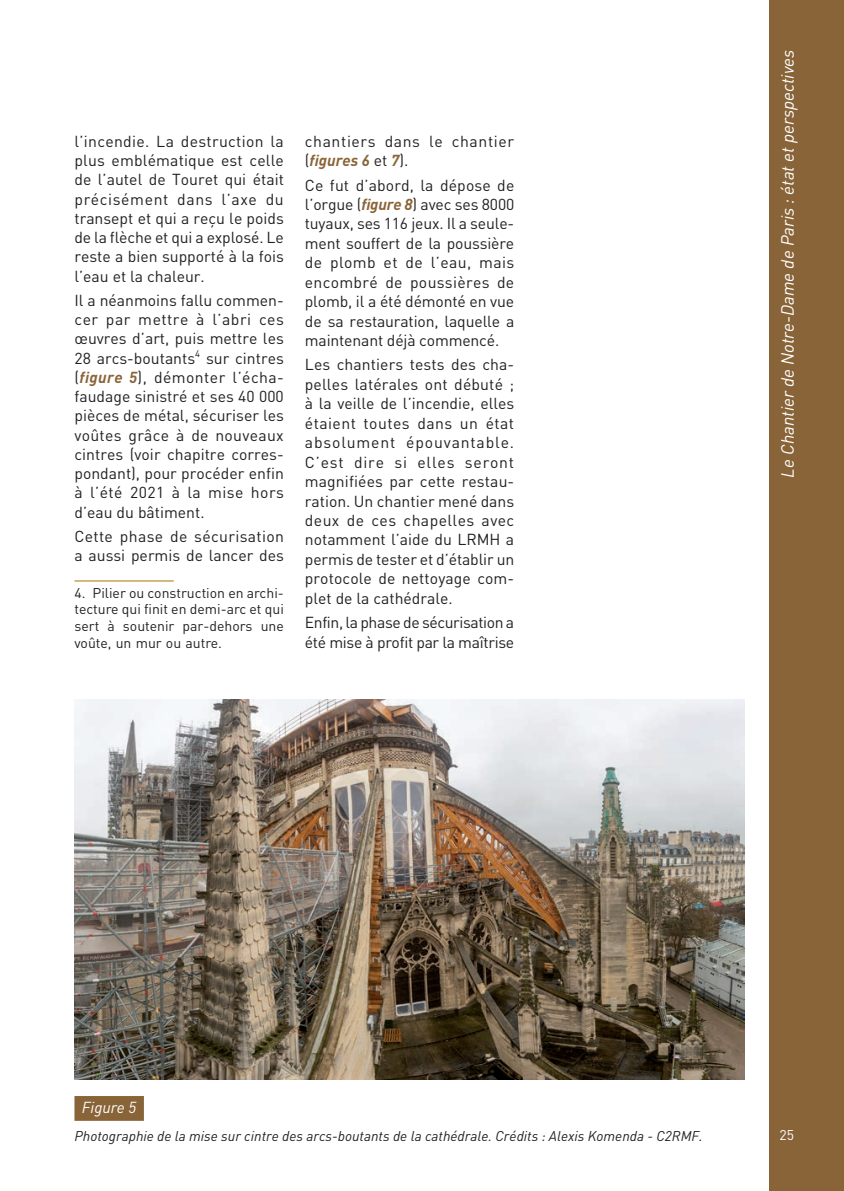
<style>
.page{position:relative;width:844px;height:1191px;background:#fff}
.page>*{position:absolute;margin:0;border:0;box-sizing:border-box;transform-origin:0 0}
.t1{font:italic 17.5px "DIN";color:#fff}
.Texte_courant{font:15.75px/19.4px "DIN";color:#231f20;text-align:justify}
.Texte_courant-2{font:15.75px/19.4px "DIN";letter-spacing:-.025em;color:#231f20}
.Texte_courant-3{font:15.75px/19.2px "DIN";letter-spacing:.02em;color:#231f20}
.Texte_courant-4{font:15.75px/19.4px "DIN";letter-spacing:.04em;color:#231f20}
.Figure_numero{font:italic 15.75px "DIN";color:#fff}
.Notes{font:14px/16.6px "DIN";color:#231f20;text-align:justify}
.Figure_titre{font:italic 14px "DIN";color:#231f20}
.t2{font:14px "DIN";color:#fff}
.s1{font-weight:700;font-style:italic;color:#896438}
</style>
<div class="page">
<div style="left:769px;top:0;width:74px;height:1191px;background:#896438"></div>
<hr style="left:74px;top:580px;width:100px;height:1px;background:#a57403">
<div style="left:74px;top:1096px;width:70px;height:24px;background:#896438"></div>
<img style="left:74px;top:700px;width:670px;height:379px">
<p class="Texte_courant" style="left:74px;top:131px;width:211px">l’incendie. La destruction la plus emblématique est celle de l’autel de Touret qui était précisément dans l’axe du transept et qui a reçu le poids de la flèche et qui a explosé. Le reste a bien supporté à la fois l’eau et la chaleur.</p>
<p class="Texte_courant" style="left:74px;top:290px;width:211px">Il a néanmoins fallu commen&shy;cer par mettre à l’abri ces œuvres d’art, puis mettre les 28 arcs-boutants<sup>4</sup> sur cintres (<span class="s1">figure 5</span>), démonter l’écha&shy;faudage sinistré et ses 40 000 pièces de métal, sécuriser les voûtes grâce à de nouveaux cintres (voir chapitre corres&shy;pondant), pour procéder enfin à l’été 2021 à la mise hors d’eau du bâtiment.</p>
<p class="Texte_courant-3" style="left:74px;top:526px;width:211px">Cette phase de sécurisation a aussi permis de lancer des</p>
<p class="Notes" style="left:74px;top:584px;width:211px">4. Pilier ou construction en archi&shy;tecture qui finit en demi-arc et qui sert à soutenir par-dehors une voûte, un mur ou autre.</p>
<p class="Texte_courant-4" style="left:305px;top:131px;width:211px">chantiers dans le chantier (<span class="s1">figures 6</span> et <span class="s1">7</span>).</p>
<p class="Texte_courant" style="left:305px;top:175px;width:211px">Ce fut d’abord, la dépose de l’orgue (<span class="s1">figure 8</span>) avec ses 8000 tuyaux, ses 116 jeux. Il a seule&shy;ment souffert de la poussière de plomb et de l’eau, mais encombré de poussières de plomb, il a été démonté en vue de sa restauration, laquelle a maintenant déjà commencé.</p>
<p class="Texte_courant" style="left:305px;top:355px;width:211px">Les chantiers tests des cha&shy;pelles latérales ont débuté ; à la veille de l’incendie, elles étaient toutes dans un état absolument épouvantable.<br>C’est dire si elles seront magnifiées par cette restau&shy;ration. Un chantier mené dans deux de ces chapelles avec notamment l’aide du LRMH a permis de tester et d’établir un protocole de nettoyage com&shy;plet de la cathédrale.</p>
<p class="Texte_courant-2" style="left:305px;top:612px;width:211px">Enfin, la phase de sécurisation a été mise à profit par la maîtrise</p>
<p class="t1" style="left:776px;top:477px;width:429px;rotate:-90deg">Le Chantier de Notre-Dame de Paris : état et perspectives</p>
<p class="Figure_numero" style="left:82px;top:1097px;width:56px">Figure 5</p>
<p class="Figure_titre" style="left:74px;top:1127px;width:629px">Photographie de la mise sur cintre des arcs-boutants de la cathédrale. Crédits : Alexis Komenda - C2RMF.</p>
<p class="t2" style="left:779px;top:1125px;width:16px">25</p>
</div>
